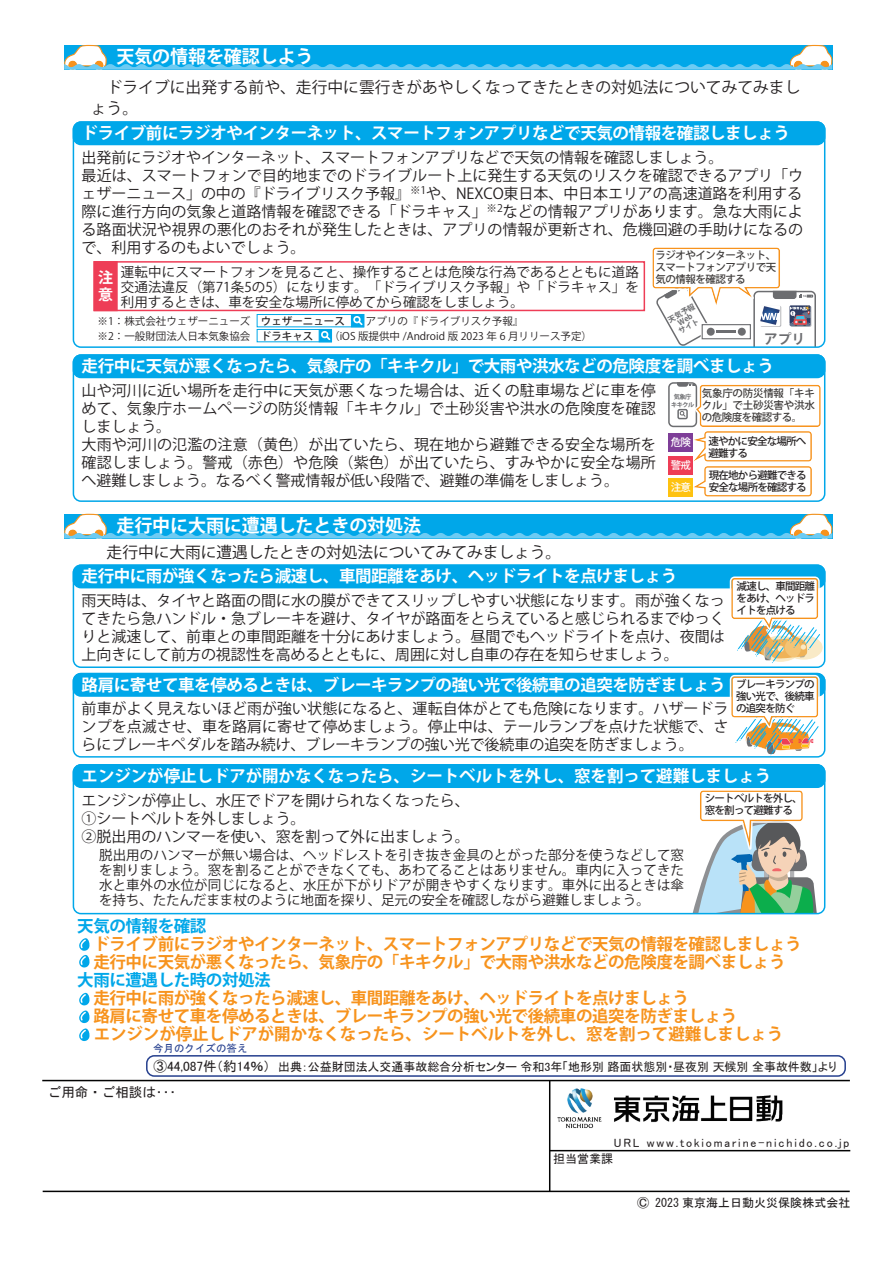
<style>
.page{position:relative;width:893px;height:1263px;background:#fff}
.page>*{position:absolute;margin:0;border:0;box-sizing:border-box;transform-origin:0 0}
.t1{font:700 18px "Koz Go Pr 6 N";letter-spacing:-.005em;color:#fff}
.t2{font:700 16.5px/18px "Koz Go Pr 6 N";letter-spacing:-.025em;color:#f7931d}
.t3{font:700 16.5px "Koz Go Pr 6 N";letter-spacing:-.025em;color:#fff}
.t4{font:700 16.5px "Koz Go Pr 6 N";letter-spacing:-.005em;color:#fff}
.t5{font:700 16.5px "Koz Go Pr 6 N";letter-spacing:-.025em;color:#00a7e9}
.t6{font:15.75px/21px "Koz Go Pro";color:#231f20}
.t7{font:15px/18px "Koz Go Pro";letter-spacing:-.005em;color:#231f20}
.t8{font:700 15px/16.5px "Koz Go Pro";color:#fff}
.t9{font:700 13.65px "Koz Go Pro";color:#6c6d70}
.t10{font:13.5px/15px "Koz Go Pro";letter-spacing:-.005em;color:#231f20;text-align:justify}
.t11{font:13.5px "MS Gothic";color:#231f20}
.t12{font:12px "MS P Gothic";letter-spacing:-.005em;color:#231f20}
.t13{font:12px "MS P Gothic";letter-spacing:.155em;color:#231f20}
.t14{font:12px "MS Gothic";color:#231f20}
.t15{font:500 10.5px/12px "Koz Go Pro";letter-spacing:-.075em;color:#231f20}
.t16{font:10.5px/15px "Koz Go Pro";color:#231f20}
.t17{font:500 10.5px/12px "Koz Go Pro";letter-spacing:-.045em;color:#3e3b3a;text-align:justify}
.t18{font:10.5px "MS Gothic";color:#253f8e}
.t19{font:500 10.5px "Koz Go Pro";color:#fff}
.t20{font:700 7.5px/7.5px "Koz Go Pro";color:#6c6d70;text-align:center}
.t21{font:700 6.15px/8.2px "Koz Go Pro";letter-spacing:-.075em;color:#6c6d70;text-align:center}
.t22{font:700 2.7px "Koz Go Pro";color:#6c6d70}
.s1{font-weight:500}
.s2{font-size:13.5px}
</style>
<div class="page">
<img style="left:550px;top:1081px;width:241px;height:55px">
<hr style="left:549px;top:1080px;width:1px;height:111px;background:#030303">
<hr style="left:550px;top:1150px;width:300px;height:1px;background:#030303">
<hr style="left:43px;top:1190px;width:807px;height:2px;background:#030303">
<hr style="left:42px;top:1080px;width:808px;height:1px;background:#030303">
<div style="left:668px;top:382px;width:29px;height:45px;border:2px solid #6c6d70;border-radius:4px"></div>
<div style="left:146px;top:1055px;width:700px;height:22px;border:2px solid #253f8e;border-radius:8px"></div>
<div style="left:73px;top:122px;width:752px;height:23px;background:#00a7e9;border-radius:8px"></div>
<div style="left:73px;top:121px;width:752px;height:24px;border:2px solid #00a7e9;border-radius:8px"></div>
<div style="left:73px;top:121px;width:752px;height:227px;border:2px solid #00a7e9;border-radius:8px"></div>
<svg style="left:676px;top:382px;width:145px;height:115px"></svg>
<svg style="left:64px;top:45px;width:768px;height:25px;background:#23b1e8"></svg>
<svg style="left:64px;top:514px;width:768px;height:25px;background:#23b1e8"></svg>
<div style="left:93px;top:261px;width:552px;height:50px;border:2px solid #ee3d56"></div>
<div style="left:93px;top:261px;width:25px;height:50px;background:#ee3d56;border:2px solid #ee3d56"></div>
<svg style="left:651px;top:247px;width:165px;height:101px"></svg>
<div style="left:702px;top:324px;width:49px;height:15px;border:1px solid #6c6d70"></div>
<div style="left:707px;top:328px;width:8px;height:8px;background:#6c6d70;border-radius:50%"></div>
<div style="left:738px;top:328px;width:8px;height:8px;background:#6c6d70;border-radius:50%"></div>
<hr style="left:717px;top:330px;width:19px;height:3px;background:#6c6d70">
<div style="left:73px;top:355px;width:752px;height:22px;background:#00a7e9;border-radius:8px"></div>
<div style="left:73px;top:354px;width:752px;height:24px;border:2px solid #00a7e9;border-radius:8px"></div>
<div style="left:73px;top:354px;width:752px;height:148px;border:2px solid #00a7e9;border-radius:8px"></div>
<div style="left:73px;top:565px;width:752px;height:23px;background:#00a7e9;border-radius:8px"></div>
<div style="left:73px;top:564px;width:752px;height:24px;border:2px solid #00a7e9;border-radius:8px"></div>
<div style="left:73px;top:564px;width:752px;height:104px;border:2px solid #00a7e9;border-radius:8px"></div>
<div style="left:73px;top:674px;width:752px;height:22px;background:#00a7e9;border-radius:8px"></div>
<div style="left:73px;top:673px;width:752px;height:24px;border:2px solid #00a7e9;border-radius:8px"></div>
<div style="left:73px;top:673px;width:752px;height:85px;border:2px solid #00a7e9;border-radius:8px"></div>
<div style="left:73px;top:765px;width:752px;height:22px;background:#00a7e9;border-radius:8px"></div>
<div style="left:73px;top:764px;width:752px;height:24px;border:2px solid #00a7e9;border-radius:8px"></div>
<div style="left:73px;top:764px;width:752px;height:150px;border:2px solid #00a7e9;border-radius:8px"></div>
<div style="left:669px;top:478px;width:24px;height:19px;background:#fec210"></div>
<div style="left:669px;top:456px;width:24px;height:19px;background:#ee3d56"></div>
<div style="left:669px;top:433px;width:24px;height:19px;background:#7e3e98"></div>
<svg style="left:79px;top:938px;width:11px;height:30px"></svg>
<svg style="left:79px;top:992px;width:11px;height:49px"></svg>
<svg style="left:730px;top:576px;width:91px;height:87px"></svg>
<svg style="left:730px;top:675px;width:90px;height:80px"></svg>
<svg style="left:692px;top:790px;width:127px;height:124px"></svg>
<div style="left:257px;top:314px;width:107px;height:13px;border:1px solid #00a7e9"></div>
<div style="left:351px;top:314px;width:13px;height:13px;background:#00a7e9"></div>
<svg style="left:353px;top:316px;width:10px;height:9px"></svg>
<div style="left:257px;top:329px;width:75px;height:13px;border:1px solid #00a7e9"></div>
<div style="left:319px;top:329px;width:13px;height:13px;background:#00a7e9;border:1px solid #00a7e9"></div>
<svg style="left:321px;top:331px;width:9px;height:9px"></svg>
<p class="t1" style="left:116px;top:46px;width:199px">天気の情報を確認しよう</p>
<p class="t6" style="left:91px;top:77px;width:711px">　ドライブに出発する前や、走行中に雲行きがあやしくなってきたときの対処法についてみてみましょう。</p>
<p class="t3" style="left:82px;top:124px;width:710px">ドライブ前にラジオやインターネット、スマートフォンアプリなどで天気の情報を確認しましょう</p>
<p class="t7" style="left:82px;top:149px;width:723px">出発前にラジオやインターネット、スマートフォンアプリなどで天気の情報を確認しましょう。<br>最近は、スマートフォンで目的地までのドライブルート上に発生する天気のリスクを確認できるアプリ「ウェザーニュース」の中の『ドライブリスク予報』<sup>※1</sup>や、NEXCO東日本、中日本エリアの高速道路を利用する際に進行方向の気象と道路情報を確認できる「ドラキャス」<sup>※2</sup>などの情報アプリがあります。急な大雨による路面状況や視界の悪化のおそれが発生したときは、アプリの情報が更新され、危機回避の手助けになるので、利用するのもよいでしょう。</p>
<p class="t10" style="left:121px;top:265px;width:519px">運転中にスマートフォンを見ること、操作することは危険な行為であるとともに道路交通法違反（第71条5の5）になります。「ドライブリスク予報」や「ドラキャス」を利用するときは、車を安全な場所に停めてから確認をしましょう。</p>
<p class="t17" style="left:655px;top:250px;width:122px">ラジオやインターネット、スマートフォンアプリで天気の情報を確認する</p>
<p class="t8" style="left:98px;top:270px;width:16px">注意</p>
<p class="t22" style="left:803px;top:294px;width:5px">5G</p>
<p class="t20" style="left:667px;top:317px;width:31px;rotate:-29deg">天気予報<br>Web<br>サイト</p>
<p class="t16" style="left:98px;top:313px;width:496px">※1：株式会社ウェザーニューズ　<span class="s1">ウェザーニュース　</span>　アプリの『ドライブリスク予報』<br>※2：一般財団法人日本気象協会　<span class="s1">ドラキャス</span>　　（iOS 版提供中 /Android 版 2023 年 6 月リリース予定）</p>
<p class="t9" style="left:764px;top:330px;width:42px">アプリ</p>
<p class="t3" style="left:82px;top:357px;width:694px">走行中に天気が悪くなったら、気象庁の「キキクル」で大雨や洪水などの危険度を調べましょう</p>
<p class="t7" style="left:82px;top:382px;width:576px">山や河川に近い場所を走行中に天気が悪くなった場合は、近くの駐車場などに車を停めて、気象庁ホームページの防災情報「キキクル」で土砂災害や洪水の危険度を確認しましょう。<br>大雨や河川の氾濫の注意（黄色）が出ていたら、現在地から避難できる安全な場所を確認しましょう。警戒（赤色）や危険（紫色）が出ていたら、すみやかに安全な場所へ避難しましょう。なるべく警戒情報が低い段階で、避難の準備をしましょう。</p>
<p class="t1" style="left:116px;top:515px;width:306px">走行中に大雨に遭遇したときの対処法</p>
<p class="t6" style="left:91px;top:542px;width:472px">　走行中に大雨に遭遇したときの対処法についてみてみましょう。</p>
<p class="t21" style="left:671px;top:393px;width:25px">気象庁キキクル</p>
<p class="t17" style="left:702px;top:387px;width:114px">気象庁の防災情報「キキクル」で土砂災害や洪水の危険度を確認する。</p>
<p class="t19" style="left:671px;top:436px;width:22px">危険</p>
<p class="t15" style="left:708px;top:435px;width:99px">速やかに安全な場所へ避難する</p>
<p class="t19" style="left:671px;top:459px;width:22px">警戒</p>
<p class="t19" style="left:671px;top:481px;width:22px">注意</p>
<p class="t15" style="left:709px;top:470px;width:99px">現在地から避難できる安全な場所を確認する</p>
<p class="t3" style="left:82px;top:567px;width:597px">走行中に雨が強くなったら減速し、車間距離をあけ、ヘッドライトを点けましょう</p>
<p class="t7" style="left:82px;top:592px;width:645px;text-align:justify">雨天時は、タイヤと路面の間に水の膜ができてスリップしやすい状態になります。雨が強くなってきたら急ハンドル・急ブレーキを避け、タイヤが路面をとらえていると感じられるまでゆっくりと減速して、前車との車間距離を十分にあけましょう。昼間でもヘッドライトを点け、夜間は上向きにして前方の視認性を高めるとともに、周囲に対し自車の存在を知らせましょう。</p>
<p class="t3" style="left:82px;top:675px;width:645px">路肩に寄せて車を停めるときは、ブレーキランプの強い光で後続車の追突を防ぎましょう</p>
<p class="t7" style="left:82px;top:700px;width:648px;text-align:justify">前車がよく見えないほど雨が強い状態になると、運転自体がとても危険になります。ハザードランプを点滅させ、車を路肩に寄せて停めましょう。停止中は、テールランプを点けた状態で、さらにブレーキペダルを踏み続け、ブレーキランプの強い光で後続車の追突を防ぎましょう。</p>
<p class="t15" style="left:737px;top:580px;width:80px;text-align:justify">減速し、車間距離をあけ、ヘッドライトを点ける</p>
<p class="t15" style="left:736px;top:679px;width:80px;text-align:justify">ブレーキランプの強い光で、後続車の追突を防ぐ</p>
<p class="t4" style="left:82px;top:766px;width:691px">エンジンが停止しドアが開かなくなったら、シートベルトを外し、窓を割って避難しましょう</p>
<p class="t7" style="left:82px;top:791px;width:390px">エンジンが停止し、水圧でドアを開けられなくなったら、<br>①シートベルトを外しましょう。<br>②脱出用のハンマーを使い、窓を割って外に出ましょう。</p>
<p class="t10" style="left:99px;top:848px;width:587px">脱出用のハンマーが無い場合は、ヘッドレストを引き抜き金具のとがった部分を使うなどして窓を割りましょう。窓を割ることができなくても、あわてることはありません。車内に入ってきた水と車外の水位が同じになると、水圧が下がりドアが開きやすくなります。車外に出るときは傘を持ち、たたんだまま杖のように地面を探り、足元の安全を確認しながら避難しましょう。</p>
<p class="t15" style="left:705px;top:793px;width:99px">シートベルトを外し、窓を割って避難する</p>
<p class="t5" style="left:77px;top:916px;width:131px">天気の情報を確認</p>
<p class="t2" style="left:77px;top:935px;width:726px;text-indent:16px">ドライブ前にラジオやインターネット、スマートフォンアプリなどで天気の情報を確認しましょう　走行中に天気が悪くなったら、気象庁の「キキクル」で大雨や洪水などの危険度を調べましょう</p>
<p class="t5" style="left:77px;top:970px;width:195px">大雨に遭遇した時の対処法</p>
<p class="t2" style="left:77px;top:989px;width:708px;text-indent:16px">走行中に雨が強くなったら減速し、車間距離をあけ、ヘッドライトを点けましょう<br>　路肩に寄せて車を停めるときは、ブレーキランプの強い光で後続車の追突を防ぎましょう<br>　エンジンが停止しドアが開かなくなったら、シートベルトを外し、窓を割って避難しましょう</p>
<p class="t18" style="left:153px;top:1043px;width:96px">今月のクイズの答え</p>
<p class="t12" style="left:154px;top:1060px;width:685px"><span class="s2">③44,087件（約14％）</span>　出典：公益財団法人交通事故総合分析センター 令和3年「地形別 路面状態別・昼夜別 天候別 全事故件数」より</p>
<p class="t11" style="left:48px;top:1086px;width:130px">ご用命・ご相談は･･･</p>
<p class="t13" style="left:614px;top:1137px;width:237px">URL www.tokiomarine-nichido.co.jp</p>
<p class="t14" style="left:553px;top:1153px;width:61px">担当営業課</p>
<p class="t14" style="left:637px;top:1197px;width:214px">Ⓒ 2023 東京海上日動火災保険株式会社</p>
</div>
